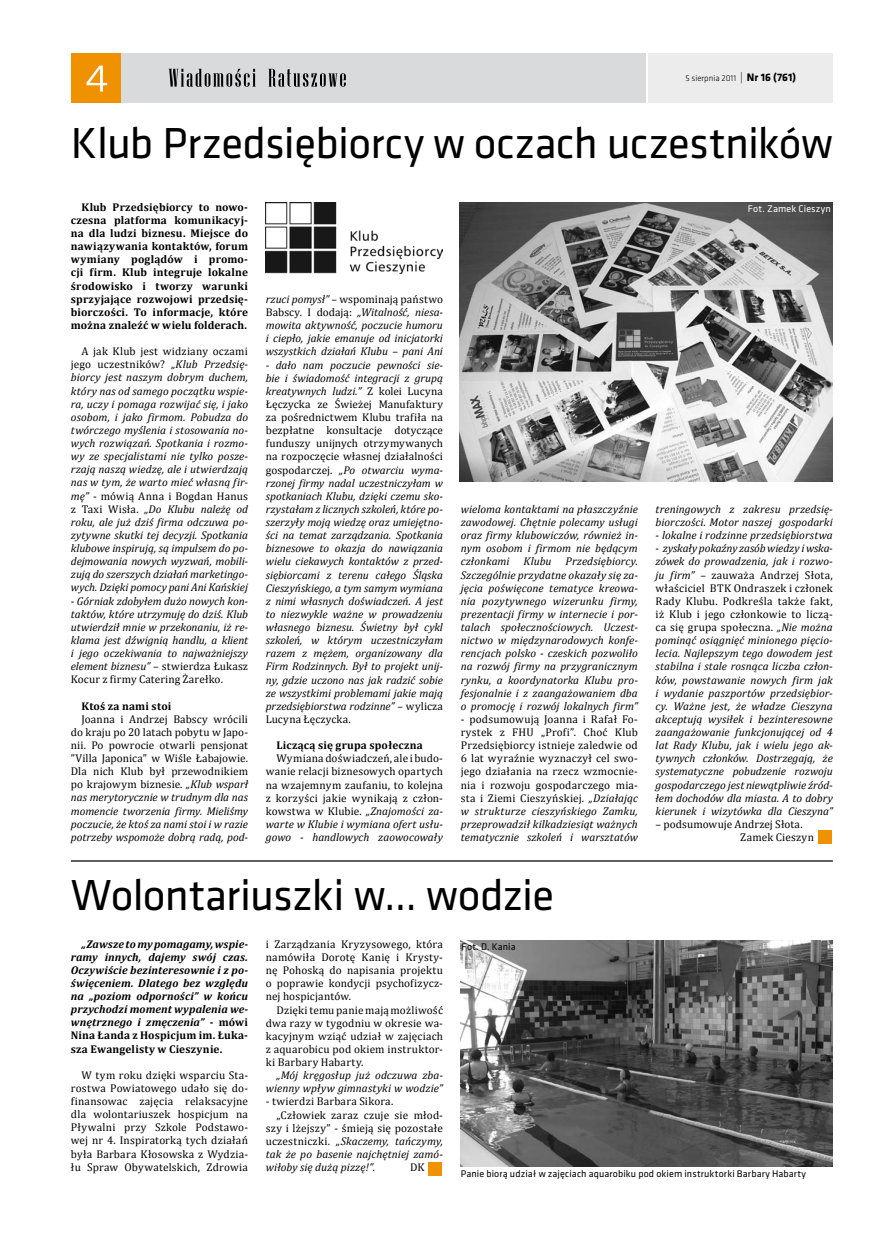
<style>
.page{position:relative;width:886px;height:1251px;background:#fff}
.page>*{position:absolute;margin:0;border:0;box-sizing:border-box;transform-origin:0 0}
.t1{font:45px "Klavika";letter-spacing:-.015em;color:#000}
.t2{font:italic 11.25px/13.1px "Cambria";color:#000;text-align:justify}
.t3{font:11.25px/13.1px "Cambria";letter-spacing:.015em;color:#000;text-align:justify}
.t4{font:700 11.25px/13.1px "Cambria";letter-spacing:.02em;color:#000;text-align:justify}
.t5{font:italic 700 11.25px/13.1px "Cambria";letter-spacing:.01em;color:#000;text-align:justify}
.t6{font:10px "Klavika";letter-spacing:.01em;color:#000}
.t7{font:10px "Klavika";letter-spacing:.015em;color:#fff}
.t8{font:300 8.75px "Klavika";color:#000}
.s1{font-size:11.25px}
.s2{font-weight:700;font-size:11.25px}
.s3{font-style:normal}
.s4{font-style:italic}
</style>
<div class="page">
<div style="left:648px;top:53px;width:185px;height:50px;background:#ececed"></div>
<div style="left:71px;top:54px;width:574px;height:49px;background:#d9dadb"></div>
<svg style="left:268px;top:69px;width:78px;height:18px"></svg>
<svg style="left:169px;top:69px;width:87px;height:18px"></svg>
<div style="left:71px;top:54px;width:49px;height:49px;background:#f09100"></div>
<svg style="left:86px;top:66px;width:21px;height:26px"></svg>
<img style="left:459px;top:202px;width:374px;height:280px">
<img style="left:266px;top:202px;width:177px;height:72px">
<img style="left:461px;top:940px;width:372px;height:226px">
<hr style="left:71px;top:860px;width:762px;height:1px;background:#000">
<div style="left:818px;top:830px;width:14px;height:13px;background:#f09100"></div>
<div style="left:429px;top:1162px;width:13px;height:14px;background:#f09100"></div>
<p class="t8" style="left:685px;top:73px;width:112px">5 sierpnia 2011 <span class="s1">|</span> <span class="s2">Nr 16 (761)</span></p>
<h1 class="t1" style="left:71px;top:113px;width:763px">Klub Przedsiębiorcy w oczach uczestników</h1>
<p class="t4" style="left:71px;top:200px;width:179px;text-indent:11px">Klub Przedsiębiorcy to nowo&shy;czesna platforma komunikacyj&shy;na dla ludzi biznesu. Miejsce do nawiązywania kontaktów, forum wymiany poglądów i promo&shy;cji firm. Klub integruje lokalne środowisko i tworzy warunki sprzyjające rozwojowi przedsię&shy;biorczości. To informacje, które można znaleźć w wielu folderach.</p>
<p class="t2" style="left:71px;top:344px;width:179px;text-indent:11px"><span class="s3">A jak Klub jest widziany oczami jego uczestników?</span> „Klub Przedsię&shy;biorcy jest naszym dobrym duchem, który nas od samego początku wspie&shy;ra, uczy i pomaga rozwijać się, i jako osobom, i jako firmom. Pobudza do twórczego myślenia i stosowania no&shy;wych rozwiązań. Spotkania i rozmo&shy;wy ze specjalistami nie tylko posze&shy;rzają naszą wiedzę, ale i utwierdzają nas w tym, że warto mieć własną fir&shy;mę” <span class="s3">- mówią Anna i Bogdan Hanus z Taxi Wisła.</span> „Do Klubu należę od roku, ale już dziś firma odczuwa po&shy;zytywne skutki tej decyzji. Spotkania klubowe inspirują, są impulsem do po&shy;dejmowania nowych wyzwań, mobili&shy;zują do szerszych działań marketingo&shy;wych. Dzięki pomocy pani Ani Kańskiej</p>
<p class="t2" style="left:71px;top:594px;width:179px">- Górniak zdobyłem dużo nowych kon&shy;taktów, które utrzymuję do dziś. Klub utwierdził mnie w przekonaniu, iż re&shy;klama jest dźwignią handlu, a klient i jego oczekiwania to najważniejszy element biznesu” <span class="s3">– stwierdza Łukasz Kocur z firmy Catering Żarełko.</span></p>
<p class="t4" style="left:82px;top:699px;width:91px">Ktoś za nami stoi</p>
<p class="t3" style="left:71px;top:712px;width:179px;text-indent:11px">Joanna i Andrzej Babscy wrócili do kraju po 20 latach pobytu w Japo&shy;nii. Po powrocie otwarli pensjonat ”Villa Japonica” w Wiśle Łabajowie.<br>Dla nich Klub był przewodnikiem po krajowym biznesie. <span class="s4">„Klub wsparł nas merytorycznie w trudnym dla nas momencie tworzenia firmy. Mieliśmy poczucie, że ktoś za nami stoi i w razie potrzeby wspomoże dobrą radą, pod-</span></p>
<p class="t7" style="left:748px;top:202px;width:85px">Fot. Zamek Cieszyn</p>
<p class="t2" style="left:266px;top:292px;width:179px">rzuci pomysł” <span class="s3">– wspominają państwo Babscy. I dodają:</span> „Witalność, niesa&shy;mowita aktywność, poczucie humoru i ciepło, jakie emanuje od inicjatorki wszystkich działań Klubu – pani Ani</p>
<p class="t2" style="left:266px;top:358px;width:179px">- dało nam poczucie pewności sie&shy;bie i świadomość integracji z grupą kreatywnych ludzi.” <span class="s3">Z kolei Lucyna Łęczycka ze Świeżej Manufaktury za pośrednictwem Klubu trafiła na bezpłatne konsultacje dotyczące funduszy unijnych otrzymywanych na rozpoczęcie własnej działalności gospodarczej.</span> „Po otwarciu wyma&shy;rzonej firmy nadal uczestniczyłam w spotkaniach Klubu, dzięki czemu sko&shy;rzystałam z licznych szkoleń, które po&shy;szerzyły moją wiedzę oraz umiejętno&shy;ści na temat zarządzania. Spotkania biznesowe to okazja do nawiązania wielu ciekawych kontaktów z przed&shy;siębiorcami z terenu całego Śląska Cieszyńskiego, a tym samym wymiana z nimi własnych doświadczeń. A jest to niezwykle ważne w prowadzeniu własnego biznesu. Świetny był cykl szkoleń, w którym uczestniczyłam razem z mężem, organizowany dla Firm Rodzinnych. Był to projekt unij&shy;ny, gdzie uczono nas jak radzić sobie ze wszystkimi problemami jakie mają przedsiębiorstwa rodzinne” <span class="s3">– wylicza Lucyna Łęczycka.</span></p>
<p class="t4" style="left:276px;top:738px;width:148px">Liczącą się grupa społeczna</p>
<p class="t3" style="left:266px;top:752px;width:179px;text-indent:11px">Wymiana doświadczeń, ale i budo&shy;wanie relacji biznesowych opartych na wzajemnym zaufaniu, to kolejna z korzyści jakie wynikają z człon&shy;kowstwa w Klubie. <span class="s4">„Znajomości za&shy;warte w Klubie i wymiana ofert usłu&shy;gowo - handlowych zaowocowały</span></p>
<p class="t2" style="left:461px;top:502px;width:179px">wieloma kontaktami na płaszczyźnie zawodowej. Chętnie polecamy usługi oraz firmy klubowiczów, również in&shy;nym osobom i firmom nie będącym członkami Klubu Przedsiębiorcy.<br>Szczególnie przydatne okazały się za&shy;jęcia poświęcone tematyce kreowa&shy;nia pozytywnego wizerunku firmy, prezentacji firmy w internecie i por&shy;talach społecznościowych. Uczest&shy;nictwo w międzynarodowych konfe&shy;rencjach polsko - czeskich pozwoliło na rozwój firmy na przygranicznym rynku, a koordynatorka Klubu pro&shy;fesjonalnie i z zaangażowaniem dba o promocję i rozwój lokalnych firm”</p>
<p class="t3" style="left:461px;top:712px;width:179px">- podsumowują Joanna i Rafał Fo&shy;rystek z FHU „Profi”. Choć Klub Przedsiębiorcy istnieje zaledwie od 6 lat wyraźnie wyznaczył cel swo&shy;jego działania na rzecz wzmocnie&shy;nia i rozwoju gospodarczego mia&shy;sta i Ziemi Cieszyńskiej. <span class="s4">„Działając w strukturze cieszyńskiego Zamku, przeprowadził kilkadziesiąt ważnych tematycznie szkoleń i warsztatów</span></p>
<p class="t2" style="left:656px;top:502px;width:179px">treningowych z zakresu przedsię&shy;biorczości. Motor naszej gospodarki</p>
<p class="t2" style="left:656px;top:528px;width:179px">- lokalne i rodzinne przedsiębiorstwa</p>
<p class="t2" style="left:656px;top:541px;width:179px">- zyskały pokaźny zasób wiedzy i wska&shy;zówek do prowadzenia, jak i rozwo&shy;ju firm” <span class="s3">– zauważa Andrzej Słota, właściciel BTK Ondraszek i członek Rady Klubu. Podkreśla także fakt, iż Klub i jego członkowie to liczą&shy;ca się grupa społeczna.</span> „Nie można pominąć osiągnięć minionego pięcio&shy;lecia. Najlepszym tego dowodem jest stabilna i stale rosnąca liczba człon&shy;ków, powstawanie nowych firm jak i wydanie paszportów przedsiębior&shy;cy. Ważne jest, że władze Cieszyna akceptują wysiłek i bezinteresowne zaangażowanie funkcjonującej od 4 lat Rady Klubu, jak i wielu jego ak&shy;tywnych członków. Dostrzegają, że systematyczne pobudzenie rozwoju gospodarczego jest niewątpliwie źród&shy;łem dochodów dla miasta. A to dobry kierunek i wizytówka dla Cieszyna”</p>
<p class="t3" style="left:740px;top:817px;width:75px;text-indent:-85px">– podsumowuje Andrzej Słota.<br>Zamek Cieszyn</p>
<h1 class="t1" style="left:71px;top:866px;width:485px">Wolontariuszki w... wodzie</h1>
<p class="t3" style="left:266px;top:937px;width:179px">i Zarządzania Kryzysowego, która namówiła Dorotę Kanię i Krysty&shy;nę Pohoską do napisania projektu o poprawie kondycji psychofizycz&shy;nej hospicjantów.</p>
<p class="t3" style="left:266px;top:1003px;width:179px;text-indent:11px">Dzięki temu panie mają możliwość dwa razy w tygodniu w okresie wa&shy;kacyjnym wziąć udział w zajęciach z aquarobicu pod okiem instruktor&shy;ki Barbary Habarty.</p>
<p class="t2" style="left:266px;top:1068px;width:179px;text-align:right">„Mój kręgosłup już odczuwa zba&shy;wienny wpływ gimnastyki w wodzie”</p>
<p class="t3" style="left:266px;top:1095px;width:129px">- twierdzi Barbara Sikora.</p>
<p class="t3" style="left:276px;top:1108px;width:168px">„Człowiek zaraz czuje sie młod-</p>
<p class="t3" style="left:266px;top:1121px;width:179px">szy i lżejszy” - śmieją się pozostałe</p>
<p class="t2" style="left:266px;top:1134px;width:179px"><span class="s3">uczestniczki.</span> „Skaczemy, tańczymy,</p>
<p class="t2" style="left:266px;top:1147px;width:179px">tak że po basenie najchętniej zamó-</p>
<p class="t2" style="left:266px;top:1160px;width:111px">wiłoby się dużą pizzę!”.</p>
<p class="t3" style="left:410px;top:1160px;width:16px">DK</p>
<p class="t5" style="left:71px;top:937px;width:179px;text-indent:11px">„Zawsze to my pomagamy, wspie&shy;ramy innych, dajemy swój czas.<br>Oczywiście bezinteresownie i z po&shy;święceniem. Dlatego bez względu na „poziom odporności” w końcu przychodzi moment wypalenia we&shy;wnętrznego i zmęczenia” <span class="s3">- mówi Nina Łanda z Hospicjum im. Łuka&shy;sza Ewangelisty w Cieszynie.</span></p>
<p class="t3" style="left:71px;top:1068px;width:179px;text-indent:11px">W tym roku dzięki wsparciu Sta&shy;rostwa Powiatowego udało się do&shy;finansowac zajęcia relaksacyjne dla wolontariuszek hospicjum na Pływalni przy Szkole Podstawo&shy;wej nr 4. Inspiratorką tych działań była Barbara Kłosowska z Wydzia&shy;łu Spraw Obywatelskich, Zdrowia</p>
<p class="t6" style="left:462px;top:940px;width:56px">Fot. D. Kania</p>
<p class="t6" style="left:461px;top:1167px;width:347px">Panie biorą udział w zajęciach aquarobiku pod okiem instruktorki Barbary Habarty</p>
</div>
